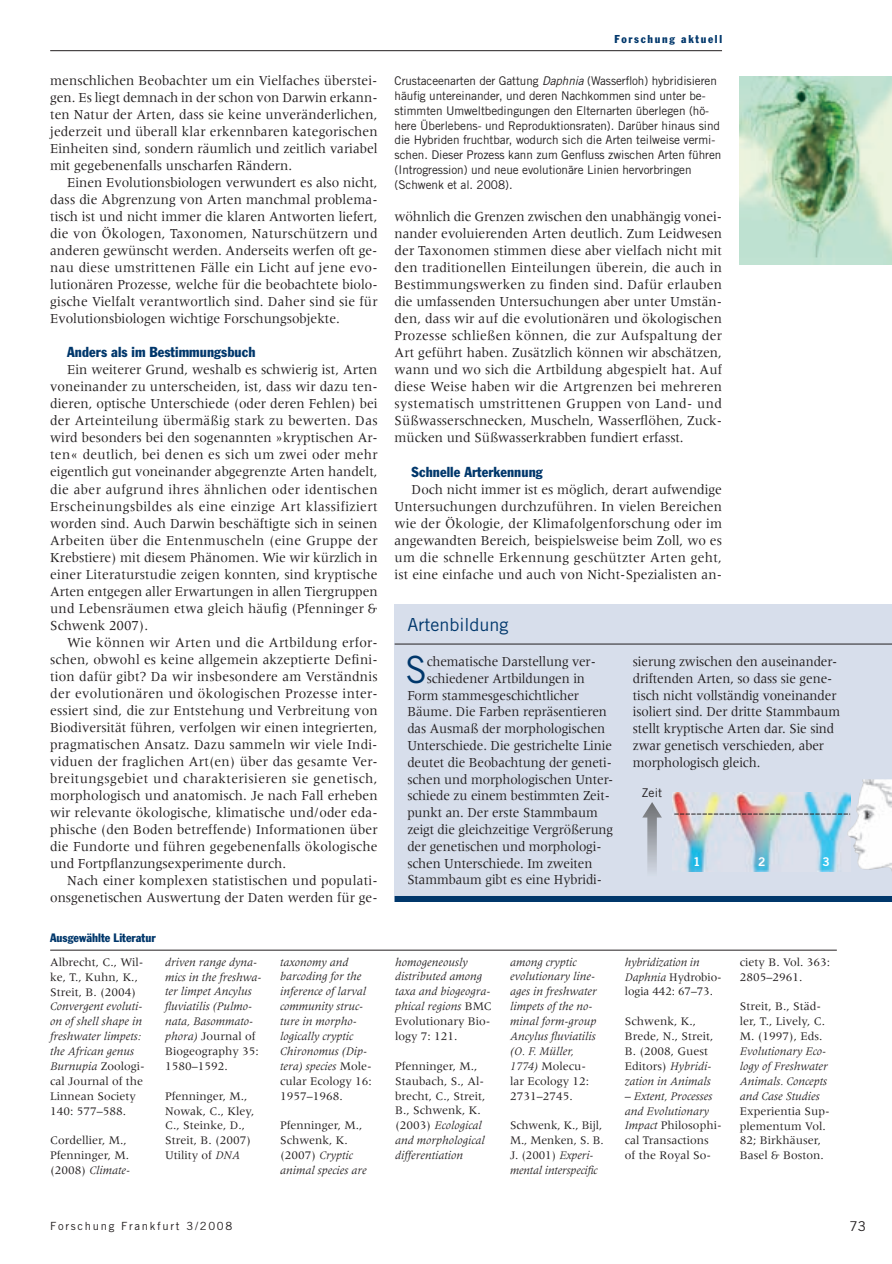
<style>
.page{position:relative;width:892px;height:1264px;background:#fff}
.page>*{position:absolute;margin:0;border:0;box-sizing:border-box;transform-origin:0 0}
.t1{font:37.5px "Trade Gothic";color:#00376b;scale:.93 1}
.t2{font:18px "Trade Gothic";color:#00376b}
.t3{font:14.25px/17px "Meridien";letter-spacing:-.01em;color:#231f20;text-align:justify;scale:.95 1}
.t4{font:14.25px/16.8px "Meridien";letter-spacing:-.01em;color:#231f20;scale:.93 1}
.t5{font:condensed 14.25px "Franklin Gothic";letter-spacing:.005em;color:#00376b}
.t6{font:13.5px "Trade Gothic";color:#231f20}
.t7{font:12px/14.9px "Meridien";color:#231f20}
.t8{font:italic 12px/14.9px "Meridien";color:#231f20}
.t9{font:12px/14.9px "Trade Gothic";letter-spacing:-.005em;color:#231f20}
.t10{font:condensed 12px "Franklin Gothic";color:#00376b}
.t11{font:12px "Trade Gothic Bold Two";color:#fff}
.t12{font:11.25px "Trade Gothic";letter-spacing:.15em;color:#231f20}
.t13{font:condensed 11.25px "Franklin Gothic";letter-spacing:.15em;color:#00376b}
.s1{font-style:normal}
.s2{font-style:italic}
</style>
<div class="page">
<div style="left:395px;top:604px;width:497px;height:297px;background:#d7deeb"></div>
<div style="left:395px;top:895px;width:497px;height:6px;background:#00376b"></div>
<hr style="left:395px;top:643px;width:497px;height:1px;background:#231f20">
<svg style="left:672px;top:779px;width:220px;height:93px"></svg>
<img style="left:673px;top:792px;width:178px;height:79px">
<svg style="left:642px;top:802px;width:20px;height:70px"></svg>
<img style="left:852px;top:779px;width:11px;height:47px">
<svg style="left:675px;top:813px;width:175px;height:1px"></svg>
<hr style="left:50px;top:50px;width:672px;height:1px;background:#231f20">
<hr style="left:50px;top:949px;width:787px;height:1px;background:#231f20">
<img style="left:740px;top:77px;width:152px;height:187px">
<p class="t3" style="left:50px;top:73px;width:346px">menschlichen Beobachter um ein Vielfaches überstei&shy;gen. Es liegt demnach in der schon von Darwin erkann&shy;ten Natur der Arten, dass sie keine unveränderlichen, jederzeit und überall klar erkennbaren kategorischen Einheiten sind, sondern räumlich und zeitlich variabel mit gegebenenfalls unscharfen Rändern.</p>
<p class="t3" style="left:50px;top:175px;width:346px;text-indent:17px">Einen Evolutionsbiologen verwundert es also nicht, dass die Abgrenzung von Arten manchmal problema&shy;tisch ist und nicht immer die klaren Antworten liefert, die von Ökologen, Taxonomen, Naturschützern und anderen gewünscht werden. Anderseits werfen oft ge&shy;nau diese umstrittenen Fälle ein Licht auf jene evo&shy;lutionären Prozesse, welche für die beobachtete biolo&shy;gische Vielfalt verantwortlich sind. Daher sind sie für Evolutionsbiologen wichtige Forschungsobjekte.</p>
<p class="t5" style="left:67px;top:347px;width:190px">Anders als im Bestimmungsbuch</p>
<p class="t3" style="left:50px;top:362px;width:346px;text-indent:17px">Ein weiterer Grund, weshalb es schwierig ist, Arten voneinander zu unterscheiden, ist, dass wir dazu ten&shy;dieren, optische Unterschiede (oder deren Fehlen) bei der Arteinteilung übermäßig stark zu bewerten. Das wird besonders bei den sogenannten »kryptischen Ar&shy;ten« deutlich, bei denen es sich um zwei oder mehr eigentlich gut voneinander abgegrenzte Arten handelt, die aber aufgrund ihres ähnlichen oder identischen Erscheinungsbildes als eine einzige Art klassifiziert worden sind. Auch Darwin beschäftigte sich in seinen Arbeiten über die Entenmuscheln (eine Gruppe der Krebstiere) mit diesem Phänomen. Wie wir kürzlich in einer Literaturstudie zeigen konnten, sind kryptische Arten entgegen aller Erwartungen in allen Tiergruppen und Lebensräumen etwa gleich häufig (Pfenninger &amp; Schwenk 2007).</p>
<p class="t3" style="left:50px;top:634px;width:346px;text-indent:17px">Wie können wir Arten und die Artbildung erfor&shy;schen, obwohl es keine allgemein akzeptierte Defini&shy;tion dafür gibt? Da wir insbesondere am Verständnis der evolutionären und ökologischen Prozesse inter&shy;essiert sind, die zur Entstehung und Verbreitung von Biodiversität führen, verfolgen wir einen integrierten, pragmatischen Ansatz. Dazu sammeln wir viele Indi&shy;viduen der fraglichen Art(en) über das gesamte Ver&shy;breitungsgebiet und charakterisieren sie genetisch, morphologisch und anatomisch. Je nach Fall erheben wir relevante ökologische, klimatische und/oder eda&shy;phische (den Boden betreffende) Informationen über die Fundorte und führen gegebenenfalls ökologische und Fortpflanzungsexperimente durch.</p>
<p class="t3" style="left:50px;top:872px;width:346px;text-align:right">Nach einer komplexen statistischen und populati&shy;onsgenetischen Auswertung der Daten werden für ge-</p>
<p class="t10" style="left:50px;top:933px;width:107px">Ausgewählte Literatur</p>
<p class="t7" style="left:50px;top:955px;width:95px">Albrecht, C., Wil&shy;ke, T., Kuhn, K.,<br>Streit, B. (2004)</p>
<p class="t8" style="left:50px;top:999px;width:96px">Convergent evoluti&shy;on of shell shape in freshwater limpets: the African genus<br>Burnupia <span class="s1">Zoologi&shy;cal Journal of the<br>Linnean Society<br>140: 577–588.</span></p>
<p class="t7" style="left:50px;top:1133px;width:82px">Cordellier, M.,<br>Pfenninger, M. (2008) <span class="s2">Climate-</span></p>
<p class="t8" style="left:165px;top:955px;width:98px">driven range dyna&shy;mics in the freshwa&shy;ter limpet Ancylus fluviatilis (Pulmo&shy;nata, Basommato&shy;phora) <span class="s1">Journal of<br>Biogeography 35:<br>1580–1592.</span></p>
<p class="t7" style="left:165px;top:1089px;width:91px">Pfenninger, M.,<br>Nowak, C., Kley,<br>C., Steinke, D.,<br>Streit, B. (2007)<br>Utility of <span class="s2">DNA</span></p>
<p class="t8" style="left:280px;top:955px;width:93px">taxonomy and barcoding for the inference of larval community struc&shy;ture in morpho&shy;logically cryptic<br>Chironomus (Dip&shy;tera) species <span class="s1">Mole&shy;cular Ecology 16:<br>1957–1968.</span></p>
<p class="t7" style="left:280px;top:1118px;width:88px">Pfenninger, M.,<br>Schwenk, K. (2007) <span class="s2">Cryptic animal species are</span></p>
<p class="t13" style="left:614px;top:35px;width:109px">Forschung aktuell</p>
<p class="t9" style="left:395px;top:74px;width:328px">Crustaceenarten der Gattung <span class="s2">Daphnia</span> (Wasser floh) hybridisieren häufig untereinander, und deren Nachkommen sind unter be&shy;stimmten Umwelt bedingungen den Elternarten überlegen (hö&shy;here Überlebens- und Reproduktionsraten). Darüber hinaus sind die Hybriden fruchtbar, wodurch sich die Arten teilweise vermi&shy;schen. Dieser Prozess kann zum Genfluss zwischen Arten führen (Introgression) und neue evolutionäre Linien hervorbringen (Schwenk et al. 2008).</p>
<p class="t3" style="left:395px;top:209px;width:346px">wöhnlich die Grenzen zwischen den unabhängig vonei&shy;nander evoluierenden Arten deutlich. Zum Leidwesen der Taxonomen stimmen diese aber vielfach nicht mit den traditionellen Einteilungen überein, die auch in Bestimmungswerken zu finden sind. Dafür erlauben die umfassenden Untersuchungen aber unter Umstän&shy;den, dass wir auf die evolutionären und ökologischen Prozesse schließen können, die zur Aufspaltung der Art geführt haben. Zusätzlich können wir abschätzen, wann und wo sich die Artbildung abgespielt hat. Auf diese Weise haben wir die Artgrenzen bei mehreren systematisch umstrittenen Gruppen von Land- und Süßwasserschnecken, Muscheln, Wasserflöhen, Zuck&shy;mücken und Süßwasserkrabben fundiert erfasst.</p>
<p class="t5" style="left:412px;top:466px;width:133px">Schnelle Arterkennung</p>
<p class="t3" style="left:395px;top:481px;width:346px;text-indent:17px">Doch nicht immer ist es möglich, derart aufwendige Untersuchungen durchzuführen. In vielen Bereichen wie der Ökologie, der Klimafolgenforschung oder im angewandten Bereich, beispielsweise beim Zoll, wo es um die schnelle Erkennung geschützter Arten geht, ist eine einfache und auch von Nicht-Spezialisten an-</p>
<p class="t2" style="left:407px;top:617px;width:103px">Artenbildung</p>
<h1 class="t1" style="left:406px;top:655px;width:24px">S</h1>
<p class="t4" style="left:427px;top:654px;width:183px">chematische Darstellung ver-</p>
<p class="t4" style="left:427px;top:670px;width:172px">schiedener Artbildungen in</p>
<p class="t4" style="left:407px;top:687px;width:186px">Form stammesgeschichtlicher</p>
<p class="t4" style="left:407px;top:704px;width:216px">Bäume. Die Farben repräsentieren</p>
<p class="t4" style="left:407px;top:721px;width:214px">das Ausmaß der morphologischen</p>
<p class="t4" style="left:407px;top:738px;width:222px">Unterschiede. Die gestrichelte Linie</p>
<p class="t4" style="left:407px;top:754px;width:222px">deutet die Beobachtung der geneti-</p>
<p class="t4" style="left:407px;top:771px;width:223px">schen und morphologischen Unter-</p>
<p class="t4" style="left:407px;top:788px;width:219px">schiede zu einem bestimmten Zeit-</p>
<p class="t4" style="left:407px;top:805px;width:206px">punkt an. Der erste Stammbaum</p>
<p class="t4" style="left:407px;top:822px;width:223px">zeigt die gleichzeitige Vergrößerung</p>
<p class="t4" style="left:407px;top:838px;width:210px">der genetischen und morphologi-</p>
<p class="t4" style="left:407px;top:855px;width:201px">schen Unterschiede. Im zweiten</p>
<p class="t4" style="left:407px;top:872px;width:211px">Stammbaum gibt es eine Hybridi-</p>
<p class="t4" style="left:633px;top:654px;width:225px">sierung zwischen den auseinander&shy;driftenden Arten, so dass sie gene&shy;tisch nicht vollständig voneinander isoliert sind. Der dritte Stammbaum stellt kryptische Arten dar. Sie sind zwar genetisch verschieden, aber morphologisch gleich.</p>
<p class="t9" style="left:642px;top:786px;width:22px">Zeit</p>
<p class="t11" style="left:693px;top:857px;width:9px">1</p>
<p class="t11" style="left:758px;top:857px;width:9px">2</p>
<p class="t11" style="left:822px;top:857px;width:9px">3</p>
<p class="t8" style="left:395px;top:955px;width:98px">homogeneously distributed among taxa and biogeogra&shy;phical regions <span class="s1">BMC<br>Evolutionary Bio&shy;logy 7: 121.</span></p>
<p class="t7" style="left:395px;top:1059px;width:92px">Pfenninger, M.,<br>Staubach, S., Al&shy;brecht, C., Streit,<br>B., Schwenk, K. (2003) <span class="s2">Ecological and morphological differentiation</span></p>
<p class="t8" style="left:510px;top:955px;width:88px">among cryptic evolutionary line&shy;ages in freshwater limpets of the no&shy;minal form-group<br>Ancylus fluviatilis (O. F. Müller,<br>1774) <span class="s1">Molecu&shy;lar Ecology 12:<br>2731–2745.</span></p>
<p class="t7" style="left:510px;top:1118px;width:95px">Schwenk, K., Bijl,<br>M., Menken, S. B.<br>J. (2001) <span class="s2">Experi&shy;mental interspecific</span></p>
<p class="t7" style="left:625px;top:955px;width:98px"><span class="s2">hybridization in<br>Daphnia</span> Hydrobio&shy;logia 442: 67–73.</p>
<p class="t7" style="left:625px;top:1014px;width:90px">Schwenk, K.,<br>Brede, N., Streit,<br>B. (2008, Guest<br>Editors) <span class="s2">Hybridi&shy;zation in Animals</span></p>
<p class="t7" style="left:625px;top:1089px;width:98px"><span class="s2">– Extent, Processes and Evolutionary<br>Impact</span> Philosophi&shy;cal Transactions of the Royal So-</p>
<p class="t7" style="left:740px;top:955px;width:92px">ciety B. Vol. 363:<br>2805–2961.</p>
<p class="t7" style="left:740px;top:999px;width:87px">Streit, B., Städ&shy;ler, T., Lively, C.<br>M. (1997), Eds.</p>
<p class="t8" style="left:740px;top:1044px;width:90px">Evolutionary Eco&shy;logy of Freshwater<br>Animals. Concepts and Case Studies</p>
<p class="t7" style="left:740px;top:1104px;width:92px">Experientia Sup&shy;plementum Vol.<br>82; Birkhäuser,<br>Basel &amp; Boston.</p>
<p class="t12" style="left:50px;top:1221px;width:184px">Forschung Frankfurt 3/2008</p>
<p class="t6" style="left:850px;top:1221px;width:18px">73</p>
</div>
